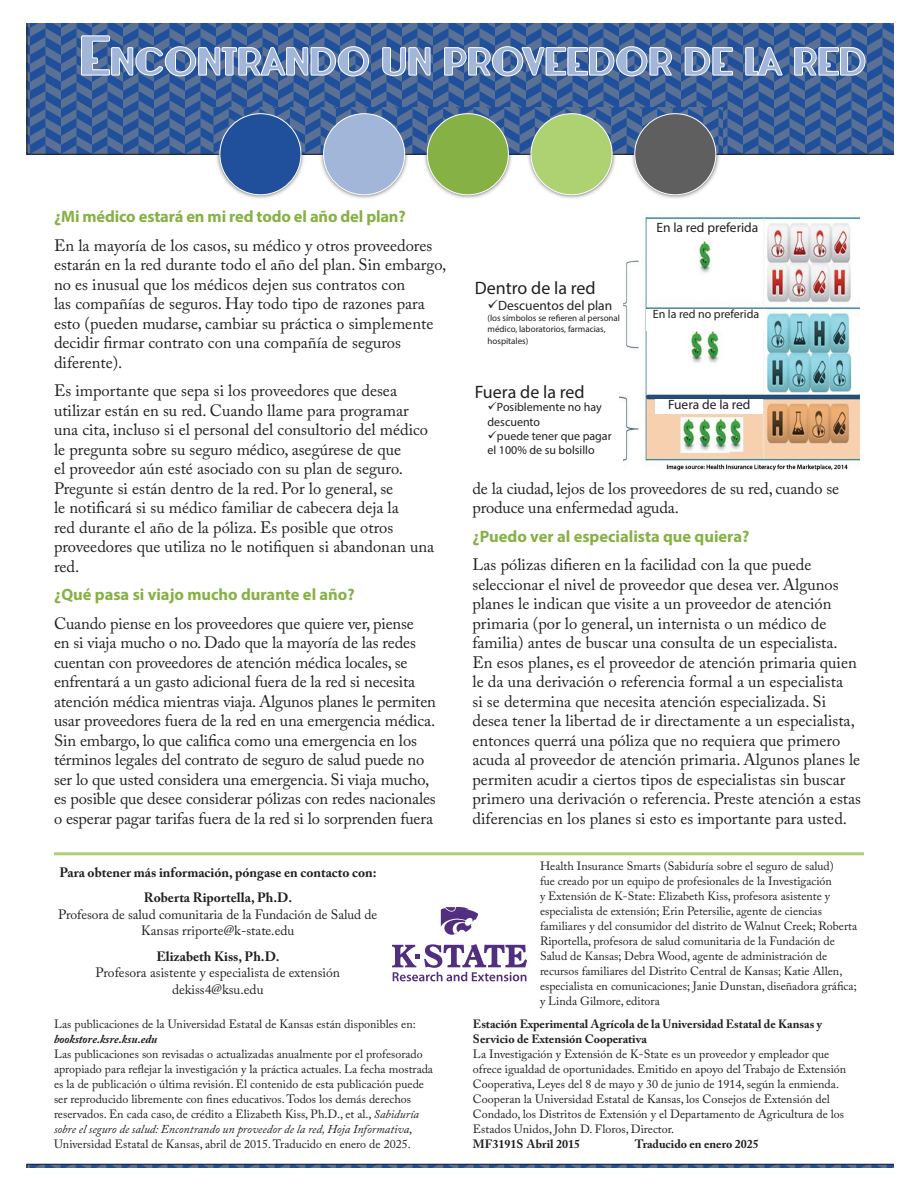
<style>
.page{position:relative;width:918px;height:1188px;background:#fff}
.page>*{position:absolute;margin:0;border:0;box-sizing:border-box;transform-origin:0 0}
.t1{font:31.35px "Lemondrop";color:#a1b6d9}
.t2{font:18px "Myriad Pro";color:#231f20}
.Body{font:16.5px/19.5px "Adobe Caslon Pro";color:#231f20}
.Body-2{font:700 16.5px "Myriad Pro";color:#86b144}
.Body-3{font:13.5px/16.5px "Adobe Caslon Pro";color:#231f20;text-align:center}
.Body-4{font:700 13.5px "Adobe Caslon Pro";color:#231f20}
.t3{font:13.5px "Myriad Pro";color:#231f20}
.Disclaimer{font:12px/15px "Adobe Caslon Pro";color:#231f20}
.KSRE{font:12px/15px "Adobe Caslon Pro";color:#231f20}
.KSRE-2{font:700 12px/15px "Adobe Caslon Pro";color:#231f20}
.t4{font:12px/14.4px "Myriad Pro";color:#231f20}
.t5{font:9px/10.8px "Myriad Pro";color:#231f20}
.s1{font-size:44.7px}
.s2{font-weight:700}
.s3{font-weight:700;font-style:italic}
.s4{font-style:italic}
</style>
<div class="page">
<svg style="left:27px;top:23px;width:867px;height:131px;background:#3c6097"></svg>
<img style="left:213px;top:107px;width:510px;height:92px">
<div style="left:531px;top:114px;width:81px;height:81px;background:#aed272;border-radius:50%"></div>
<div style="left:531px;top:113px;width:81px;height:82px;border:1px solid #fff;border-radius:50%"></div>
<div style="left:427px;top:114px;width:81px;height:81px;background:#86b144;border-radius:50%"></div>
<div style="left:427px;top:113px;width:82px;height:82px;border:1px solid #fff;border-radius:50%"></div>
<div style="left:324px;top:114px;width:81px;height:81px;background:#a1b6d9;border-radius:50%"></div>
<div style="left:323px;top:113px;width:82px;height:82px;border:1px solid #fff;border-radius:50%"></div>
<div style="left:220px;top:114px;width:81px;height:81px;background:#20509b;border-radius:50%"></div>
<div style="left:220px;top:113px;width:81px;height:82px;border:1px solid #fff;border-radius:50%"></div>
<div style="left:635px;top:114px;width:81px;height:81px;background:#5f5f5f;border-radius:50%"></div>
<div style="left:635px;top:113px;width:81px;height:82px;border:1px solid #fff;border-radius:50%"></div>
<svg style="left:81px;top:35px;width:288px;height:41px;background:#5574a5"></svg>
<svg style="left:382px;top:47px;width:48px;height:29px"></svg>
<svg style="left:444px;top:46px;width:228px;height:30px;background:#5e7ca9"></svg>
<svg style="left:685px;top:47px;width:48px;height:29px"></svg>
<svg style="left:745px;top:47px;width:37px;height:29px"></svg>
<svg style="left:794px;top:47px;width:71px;height:29px;background:#637fac"></svg>
<svg style="left:27px;top:1164px;width:867px;height:4px;background:#375481"></svg>
<svg style="left:392px;top:944px;width:135px;height:37px"></svg>
<svg style="left:441px;top:907px;width:37px;height:28px"></svg>
<hr style="left:54px;top:852px;width:810px;height:3px;background:#aed272">
<img style="left:619px;top:217px;width:240px;height:254px">
<div style="left:652px;top:222px;width:111px;height:15px;background:#fff"></div>
<div style="left:656px;top:399px;width:107px;height:15px;background:#fff"></div>
<div style="left:646px;top:309px;width:120px;height:22px;background:#fff"></div>
<div style="left:488px;top:300px;width:135px;height:49px;background:#fff"></div>
<div style="left:488px;top:402px;width:135px;height:66px;background:#fff"></div>
<p class="t1" style="left:79px;top:39px;width:789px"><span class="s1">E</span>NCONTRANDO UN PROVEEDOR DE LA RED</p>
<p class="Body-2" style="left:54px;top:206px;width:353px">¿Mi médico estará en mi red todo el año del plan?</p>
<p class="Body" style="left:54px;top:235px;width:394px">En la mayoría de los casos, su médico y otros proveedores estarán en la red durante todo el año del plan. Sin embargo, no es inusual que los médicos dejen sus contratos con<br>las compañías de seguros. Hay todo tipo de razones para esto (pueden mudarse, cambiar su práctica o simplemente decidir firmar contrato con una compañía de seguros diferente).</p>
<p class="Body" style="left:54px;top:381px;width:382px">Es importante que sepa si los proveedores que desea utilizar están en su red. Cuando llame para programar una cita, incluso si el personal del consultorio del médico le pregunta sobre su seguro médico, asegúrese de que<br>el proveedor aún esté asociado con su plan de seguro.<br>Pregunte si están dentro de la red. Por lo general, se<br>le notificará si su médico familiar de cabecera deja la<br>red durante el año de la póliza. Es posible que otros proveedores que utiliza no le notifiquen si abandonan una red.</p>
<p class="Body-2" style="left:54px;top:584px;width:302px">¿Qué pasa si viajo mucho durante el año?</p>
<p class="Body" style="left:54px;top:613px;width:383px">Cuando piense en los proveedores que quiere ver, piense<br>en si viaja mucho o no. Dado que la mayoría de las redes cuentan con proveedores de atención médica locales, se enfrentará a un gasto adicional fuera de la red si necesita atención médica mientras viaja. Algunos planes le permiten usar proveedores fuera de la red en una emergencia médica.<br>Sin embargo, lo que califica como una emergencia en los términos legales del contrato de seguro de salud puede no ser lo que usted considera una emergencia. Si viaja mucho, es posible que desee considerar pólizas con redes nacionales o esperar pagar tarifas fuera de la red si lo sorprenden fuera</p>
<p class="Body-4" style="left:59px;top:864px;width:319px">Para obtener más información, póngase en contacto con:</p>
<p class="Body-3" style="left:58px;top:890px;width:321px"><span class="s2">Roberta Riportella, Ph.D.<br></span>Profesora de salud comunitaria de la Fundación de Salud de<br>Kansas rriporte@k-state.edu</p>
<p class="Body-3" style="left:96px;top:948px;width:246px"><span class="s2">Elizabeth Kiss, Ph.D.<br></span>Profesora asistente y especialista de extensión dekiss4@ksu.edu</p>
<p class="Disclaimer" style="left:54px;top:1016px;width:363px">Las publicaciones de la Universidad Estatal de Kansas están disponibles en: <span class="s3">bookstore.ksre.ksu.edu</span></p>
<p class="Disclaimer" style="left:54px;top:1046px;width:381px">Las publicaciones son revisadas o actualizadas anualmente por el profesorado apropiado para reflejar la investigación y la práctica actuales. La fecha mostrada es la de publicación o última revisión. El contenido de esta publicación puede ser reproducido libremente con fines educativos. Todos los demás derechos reservados. En cada caso, de crédito a Elizabeth Kiss, Ph.D., et al., <span class="s4">Sabiduría sobre el seguro de salud: Encontrando un proveedor de la red, Hoja Informativa</span>, Universidad Estatal de Kansas, abril de 2015. Traducido en enero de 2025.</p>
<p class="t2" style="left:475px;top:277px;width:122px">Dentro de la red</p>
<p class="t3" style="left:488px;top:298px;width:126px">✓Descuentos del plan</p>
<p class="t5" style="left:488px;top:313px;width:134px">(los símbolos se refieren al personal médico, laboratorios, farmacias,</p>
<p class="t5" style="left:488px;top:335px;width:42px">hospitales)</p>
<p class="t2" style="left:475px;top:381px;width:111px">Fuera de la red</p>
<p class="t4" style="left:488px;top:400px;width:116px">✓Posiblemente no hay descuento</p>
<p class="t4" style="left:488px;top:429px;width:126px">✓puede tener que pagar el 100% de su bolsillo</p>
<p class="t3" style="left:656px;top:219px;width:104px">En la red preferida</p>
<p class="t4" style="left:653px;top:307px;width:108px">En la red no preferida</p>
<p class="t3" style="left:668px;top:396px;width:84px">Fuera de la red</p>
<p class="Body" style="left:472px;top:478px;width:368px">de la ciudad, lejos de los proveedores de su red, cuando se produce una enfermedad aguda.</p>
<p class="Body-2" style="left:472px;top:525px;width:278px">¿Puedo ver al especialista que quiera?</p>
<p class="Body" style="left:472px;top:555px;width:390px">Las pólizas difieren en la facilidad con la que puede seleccionar el nivel de proveedor que desea ver. Algunos planes le indican que visite a un proveedor de atención primaria (por lo general, un internista o un médico de familia) antes de buscar una consulta de un especialista.<br>En esos planes, es el proveedor de atención primaria quien le da una derivación o referencia formal a un especialista<br>si se determina que necesita atención especializada. Si desea tener la libertad de ir directamente a un especialista, entonces querrá una póliza que no requiera que primero acuda al proveedor de atención primaria. Algunos planes le permiten acudir a ciertos tipos de especialistas sin buscar primero una derivación o referencia. Preste atención a estas diferencias en los planes si esto es importante para usted.</p>
<p class="Disclaimer" style="left:540px;top:859px;width:319px">Health Insurance Smarts (Sabiduría sobre el seguro de salud)<br>fue creado por un equipo de profesionales de la Investigación<br>y Extensión de K-State: Elizabeth Kiss, profesora asistente y especialista de extensión; Erin Petersilie, agente de ciencias familiares y del consumidor del distrito de Walnut Creek; Roberta Riportella, profesora de salud comunitaria de la Fundación de Salud de Kansas; Debra Wood, agente de administración de recursos familiares del Distrito Central de Kansas; Katie Allen, especialista en comunicaciones; Janie Dunstan, diseñadora gráfica; y Linda Gilmore, editora</p>
<p class="KSRE-2" style="left:473px;top:1016px;width:351px">Estación Experimental Agrícola de la Universidad Estatal de Kansas y<br>Servicio de Extensión Cooperativa</p>
<p class="KSRE" style="left:473px;top:1046px;width:375px">La Investigación y Extensión de K-State es un proveedor y empleador que ofrece igualdad de oportunidades. Emitido en apoyo del Trabajo de Extensión Cooperativa, Leyes del 8 de mayo y 30 de junio de 1914, según la enmienda.<br>Cooperan la Universidad Estatal de Kansas, los Consejos de Extensión del Condado, los Distritos de Extensión y el Departamento de Agricultura de los Estados Unidos, John D. Floros, Director.<br><span class="s2">MF3191S Abril 2015</span></p>
<p class="KSRE-2" style="left:635px;top:1136px;width:125px">Traducido en enero 2025</p>
</div>
